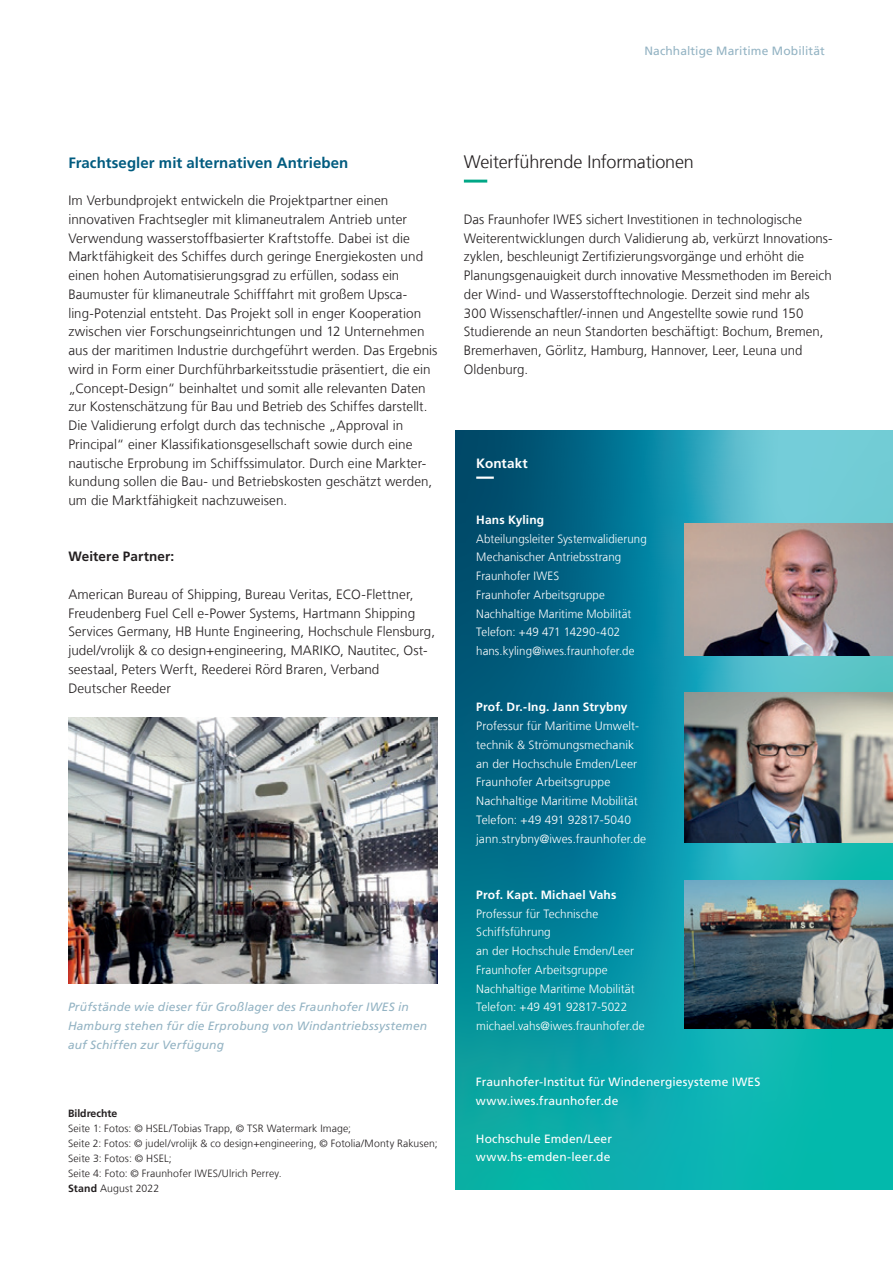
<style>
.page{position:relative;width:893px;height:1263px;background:#fff}
.page>*{position:absolute;margin:0;border:0;box-sizing:border-box;transform-origin:0 0}
.t1{font:300 18px "Frutiger LT Com";letter-spacing:-.01em;color:#231f20}
.t2{font:700 15px "Frutiger LT Com";letter-spacing:.005em;color:#005b7f}
.t3{font:300 13.5px/18.8px "Frutiger LT Com";letter-spacing:.005em;color:#231f20}
.t4{font:700 13.5px "Frutiger LT Com";letter-spacing:.01em;color:#231f20}
.t5{font:700 13.5px "Frutiger LT Com";letter-spacing:.005em;color:#fff}
.t6{font:300 12px/18.8px "Frutiger LT Com";letter-spacing:.005em;color:#fff}
.t7{font:300 12px/18.8px "Frutiger LT Com";letter-spacing:.005em;color:#fff;scale:.96 1}
.t8{font:italic 12px/18.8px "Frutiger LT Com";letter-spacing:.015em;color:#93b3c3}
.t9{font:12px/18.8px "Frutiger LT Com";letter-spacing:.015em;color:#fff}
.t10{font:700 12px "Frutiger LT Com";letter-spacing:.015em;color:#fff}
.t11{font:12px "Frutiger LT Com";letter-spacing:.01em;color:#93b3c3}
.t12{font:300 10.5px/15px "Frutiger LT Com";letter-spacing:.01em;color:#231f20}
.t13{font:700 10.5px "Frutiger LT Com";color:#231f20}
.s1{font-weight:700}
</style>
<div class="page">
<svg style="left:455px;top:430px;width:438px;height:760px;background:#0f90a0"></svg>
<svg style="left:476px;top:476px;width:192px;height:3px"></svg>
<svg style="left:464px;top:180px;width:24px;height:3px"></svg>
<img style="left:68px;top:717px;width:370px;height:266px">
<img style="left:685px;top:524px;width:208px;height:131px">
<img style="left:685px;top:693px;width:208px;height:150px">
<img style="left:685px;top:880px;width:208px;height:148px">
<p class="t11" style="left:644px;top:44px;width:182px">Nachhaltige Maritime Mobilität</p>
<p class="t2" style="left:68px;top:154px;width:281px">Frachtsegler mit alternativen Antrieben</p>
<p class="t3" style="left:68px;top:191px;width:371px">Im Verbundprojekt entwickeln die Projektpartner einen innovativen Frachtsegler mit klimaneutralem Antrieb unter Verwendung wasserstoffbasierter Kraftstoffe. Dabei ist die Marktfähigkeit des Schiffes durch geringe Energiekosten und einen hohen Automatisierungsgrad zu erfüllen, sodass ein Baumuster für klimaneutrale Schifffahrt mit großem Upsca&shy;ling-Potenzial entsteht. Das Projekt soll in enger Kooperation zwischen vier Forschungseinrichtungen und 12 Unternehmen aus der maritimen Industrie durchgeführt werden. Das Ergebnis wird in Form einer Durchführbarkeitsstudie präsentiert, die ein „Concept-Design“ beinhaltet und somit alle relevanten Daten zur Kostenschätzung für Bau und Betrieb des Schiffes darstellt.<br>Die Validierung erfolgt durch das technische „Approval in Principal“ einer Klassifikationsgesellschaft sowie durch eine nautische Erprobung im Schiffssimulator. Durch eine Markter&shy;kundung sollen die Bau- und Betriebskosten geschätzt werden, um die Marktfähigkeit nachzuweisen.</p>
<p class="t4" style="left:68px;top:549px;width:107px">Weitere Partner:</p>
<p class="t3" style="left:68px;top:585px;width:368px">American Bureau of Shipping, Bureau Veritas, ECO-Flettner, Freudenberg Fuel Cell e-Power Systems, Hartmann Shipping Services Germany, HB Hunte Engineering, Hochschule Flensburg, judel/vrolijk &amp; co design+engineering, MARIKO, Nautitec, Ost&shy;seestaal, Peters Werft, Reederei Rörd Braren, Verband Deutscher Reeder</p>
<p class="t8" style="left:68px;top:998px;width:361px">Prüfstände wie dieser für Großlager des Fraunhofer IWES in<br>Hamburg stehen für die Erprobung von Windantriebssystemen auf Schiffen zur Verfügung</p>
<p class="t13" style="left:68px;top:1107px;width:51px">Bildrechte</p>
<p class="t12" style="left:68px;top:1121px;width:371px">Seite 1: Fotos: © HSEL/Tobias Trapp, © TSR Watermark Image;<br>Seite 2: Fotos: © judel/vrolijk &amp; co design+engineering, © Fotolia/Monty Rakusen; Seite 3: Fotos: © HSEL;<br>Seite 4: Foto: © Fraunhofer IWES/Ulrich Perrey.<br><span class="s1">Stand</span> August 2022</p>
<h1 class="t1" style="left:464px;top:151px;width:232px">Weiterführende Informationen</h1>
<p class="t3" style="left:464px;top:210px;width:370px">Das Fraunhofer IWES sichert Investitionen in technologische Weiterentwicklungen durch Validierung ab, verkürzt Innovations&shy;zyklen, beschleunigt Zertifizierungsvorgänge und erhöht die Planungsgenauigkeit durch innovative Messmethoden im Bereich der Wind- und Wasserstofftechnologie. Derzeit sind mehr als 300 Wissenschaftler/-innen und Angestellte sowie rund 150<br>Studierende an neun Standorten beschäftigt: Bochum, Bremen, Bremerhaven, Görlitz, Hamburg, Hannover, Leer, Leuna und Oldenburg.</p>
<p class="t5" style="left:476px;top:455px;width:53px">Kontakt</p>
<p class="t10" style="left:476px;top:513px;width:69px">Hans Kyling</p>
<p class="t7" style="left:476px;top:529px;width:179px">Abteilungsleiter Systemvalidierung<br>Mechanischer Antriebsstrang<br>Fraunhofer IWES<br>Fraunhofer Arbeitsgruppe<br>Nachhaltige Maritime Mobilität<br>Telefon: +49 471 14290-402 hans.kyling@iwes.fraunhofer.de</p>
<p class="t10" style="left:476px;top:700px;width:153px">Prof. Dr.-Ing. Jann Strybny</p>
<p class="t6" style="left:476px;top:717px;width:171px">Professur für Maritime Umwelt&shy;technik &amp; Strömungsmechanik an der Hochschule Emden/Leer<br>Fraunhofer Arbeitsgruppe<br>Nachhaltige Maritime Mobilität<br>Telefon: +49 491 92817-5040 jann.strybny@iwes.fraunhofer.de</p>
<p class="t10" style="left:476px;top:888px;width:142px">Prof. Kapt. Michael Vahs</p>
<p class="t6" style="left:476px;top:904px;width:170px">Professur für Technische<br>Schiffsführung<br>an der Hochschule Emden/Leer<br>Fraunhofer Arbeitsgruppe<br>Nachhaltige Maritime Mobilität<br>Telefon: +49 491 92817-5022 michael.vahs@iwes.fraunhofer.de</p>
<p class="t9" style="left:476px;top:1073px;width:286px">Fraunhofer-Institut für Windenergiesysteme IWES www.iwes.fraunhofer.de</p>
<p class="t9" style="left:476px;top:1129px;width:138px">Hochschule Emden/Leer www.hs-emden-leer.de</p>
</div>
